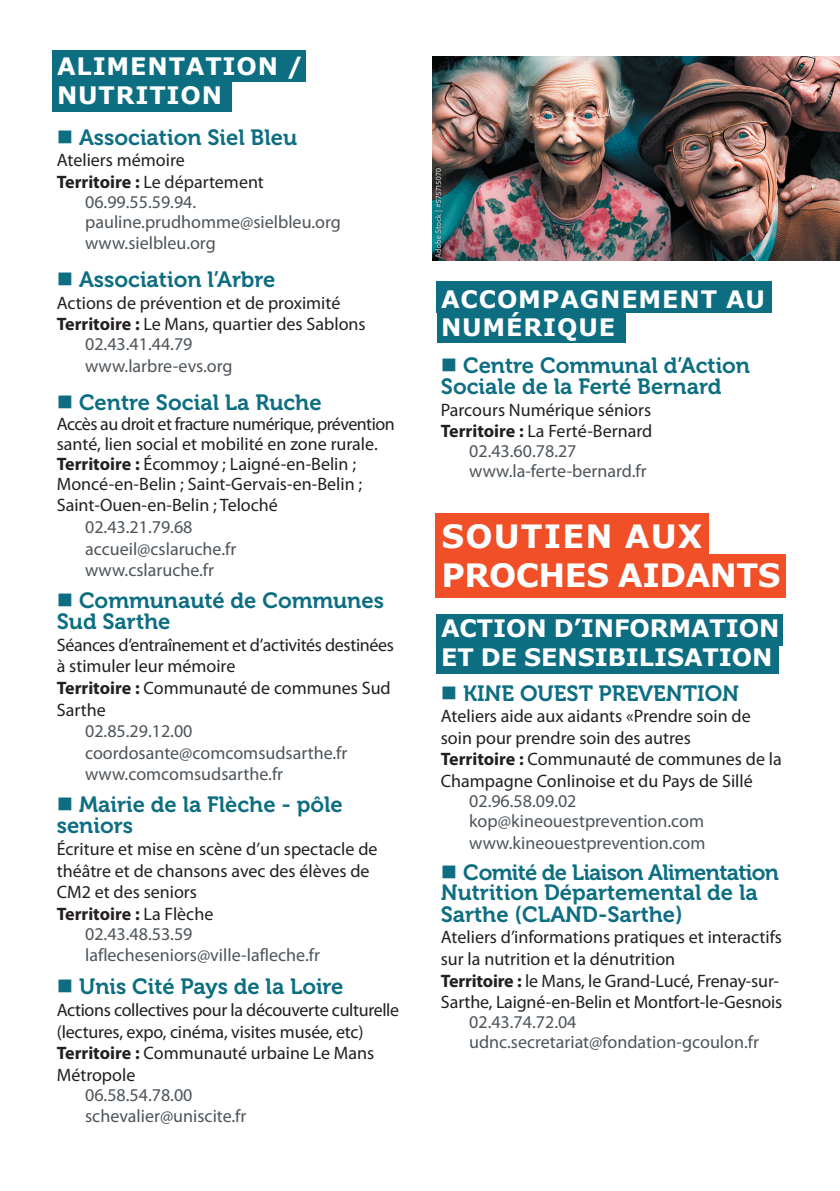
<style>
.page{position:relative;width:840px;height:1191px;background:#fff}
.page>*{position:absolute;margin:0;border:0;box-sizing:border-box;transform-origin:0 0}
.t1{font:700 32px/38.4px "Verdana";letter-spacing:-.015em;color:#fff}
.t2{font:700 24px/28.8px "Verdana";letter-spacing:.035em;color:#fff}
.t3{font:700 24px/28.8px "Verdana";letter-spacing:-.005em;color:#fff}
.t4{font:22px/21.6px "Museo 700";color:#0d6e82}
.t5{font:18px/21.6px "Myriad Pro";color:#231f20}
.t6{font:18px/21.6px "Myriad Pro";color:#4d545a}
.t7{font:700 18px "Myriad Pro";color:#231f20}
.s1{font-weight:700}
.s2{font-weight:400}
</style>
<div class="page">
<img style="left:432px;top:57px;width:407px;height:204px">
<div style="left:53px;top:51px;width:253px;height:31px;background:#0d6e82"></div>
<div style="left:436px;top:282px;width:335px;height:31px;background:#0d6e82"></div>
<div style="left:436px;top:614px;width:346px;height:31px;background:#0d6e82"></div>
<div style="left:53px;top:81px;width:179px;height:31px;background:#0d6e82"></div>
<div style="left:436px;top:311px;width:189px;height:32px;background:#0d6e82"></div>
<div style="left:436px;top:642px;width:342px;height:31px;background:#0d6e82"></div>
<div style="left:435px;top:513px;width:273px;height:44px;background:#f04f27"></div>
<div style="left:435px;top:554px;width:350px;height:44px;background:#f04f27"></div>
<h2 class="t2" style="left:57px;top:51px;width:248px">ALIMENTATION /<br>NUTRITION</h2>
<p class="t4" style="left:57px;top:126px;width:242px">■ Association Siel Bleu</p>
<p class="t5" style="left:57px;top:149px;width:129px">Ateliers mémoire</p>
<p class="t5" style="left:57px;top:171px;width:208px"><span class="s1">Territoire :</span> Le département</p>
<p class="t6" style="left:85px;top:191px;width:112px">06.99.55.59.94.</p>
<p class="t6" style="left:85px;top:211px;width:257px">pauline.prudhomme@sielbleu.org</p>
<p class="t6" style="left:85px;top:232px;width:132px">www.sielbleu.org</p>
<p class="t4" style="left:57px;top:269px;width:220px">■ Association l’Arbre</p>
<p class="t5" style="left:57px;top:292px;width:285px">Actions de prévention et de proximité</p>
<p class="t5" style="left:57px;top:313px;width:310px"><span class="s1">Territoire :</span> Le Mans, quartier des Sablons</p>
<p class="t6" style="left:85px;top:333px;width:109px">02.43.41.44.79</p>
<p class="t6" style="left:85px;top:355px;width:149px">www.larbre-evs.org</p>
<p class="t4" style="left:57px;top:391px;width:266px">■ Centre Social La Ruche</p>
<p class="t5" style="left:57px;top:413px;width:339px;line-height:20.4px">Accès au droit et fracture numérique, prévention santé, lien social et mobilité en zone rurale.<br><span class="s1">Territoire :</span> Écommoy ; Laigné-en-Belin ; Moncé-en-Belin ; Saint-Gervais-en-Belin ; Saint-Ouen-en-Belin ; Teloché</p>
<p class="t6" style="left:85px;top:516px;width:153px">02.43.21.79.68 accueil@cslaruche.fr www.cslaruche.fr</p>
<p class="t4" style="left:57px;top:589px;width:328px">■ Communauté de Communes<br>Sud Sarthe</p>
<p class="t5" style="left:57px;top:633px;width:338px">Séances d’entraînement et d’activités destinées à stimuler leur mémoire<br><span class="s1">Territoire :</span> Communauté de communes Sud<br>Sarthe</p>
<p class="t6" style="left:85px;top:720px;width:263px">02.85.29.12.00 coordosante@comcomsudsarthe.fr www.comcomsudsarthe.fr</p>
<p class="t4" style="left:57px;top:793px;width:287px">■ Mairie de la Flèche - pôle seniors</p>
<p class="t5" style="left:57px;top:838px;width:322px">Écriture et mise en scène d’un spectacle de</p>
<p class="t5" style="left:57px;top:859px;width:314px">théâtre et de chansons avec des élèves de</p>
<p class="t5" style="left:57px;top:881px;width:142px">CM2 et des seniors</p>
<p class="t7" style="left:57px;top:902px;width:158px">Territoire : <span class="s2">La Flèche</span></p>
<p class="t6" style="left:85px;top:922px;width:109px">02.43.48.53.59</p>
<p class="t6" style="left:85px;top:944px;width:236px">laflecheseniors@ville-lafleche.fr</p>
<p class="t4" style="left:57px;top:976px;width:288px">■ Unis Cité Pays de la Loire</p>
<p class="t5" style="left:57px;top:998px;width:344px">Actions collectives pour la découverte culturelle (lectures, expo, cinéma, visites musée, etc)<br><span class="s1">Territoire :</span> Communauté urbaine Le Mans Métropole</p>
<p class="t6" style="left:85px;top:1083px;width:163px">06.58.54.78.00 schevalier@uniscite.fr</p>
<h2 class="t2" style="left:441px;top:284px;width:325px">ACCOMPAGNEMENT AU<br>NUMÉRIQUE</h2>
<p class="t4" style="left:440px;top:354px;width:310px">■ Centre Communal d’Action<br>Sociale de la Ferté Bernard</p>
<p class="t5" style="left:440px;top:399px;width:212px">Parcours Numérique séniors</p>
<p class="t5" style="left:440px;top:420px;width:213px"><span class="s1">Territoire :</span> La Ferté-Bernard</p>
<p class="t6" style="left:469px;top:440px;width:109px">02.43.60.78.27</p>
<p class="t6" style="left:469px;top:460px;width:179px">www.la-ferte-bernard.fr</p>
<h1 class="t1" style="left:441px;top:517px;width:340px">SOUTIEN AUX<br>PROCHES AIDANTS</h1>
<h2 class="t3" style="left:441px;top:613px;width:340px">ACTION D’INFORMATION<br>ET DE SENSIBILISATION</h2>
<p class="t4" style="left:440px;top:682px;width:300px">■ KINE OUEST PREVENTION</p>
<p class="t5" style="left:440px;top:705px;width:342px">Ateliers aide aux aidants «Prendre soin de soin pour prendre soin des autres<br><span class="s1">Territoire :</span> Communauté de communes de la Champagne Conlinoise et du Pays de Sillé</p>
<p class="t6" style="left:469px;top:790px;width:238px;line-height:20.8px">02.96.58.09.02 kop@kineouestprevention.com www.kineouestprevention.com</p>
<p class="t4" style="left:440px;top:862px;width:339px;line-height:20.8px">■ Comité de Liaison Alimentation<br>Nutrition Départemental de la<br>Sarthe (CLAND-Sarthe)</p>
<p class="t5" style="left:440px;top:926px;width:343px">Ateliers d’informations pratiques et interactifs sur la nutrition et la dénutrition<br><span class="s1">Territoire :</span> le Mans, le Grand-Lucé, Frenay-sur-Sarthe, Laigné-en-Belin et Montfort-le-Gesnois</p>
<p class="t6" style="left:469px;top:1011px;width:291px;line-height:20px">02.43.74.72.04 udnc.secretariat@fondation-gcoulon.fr</p>
</div>
